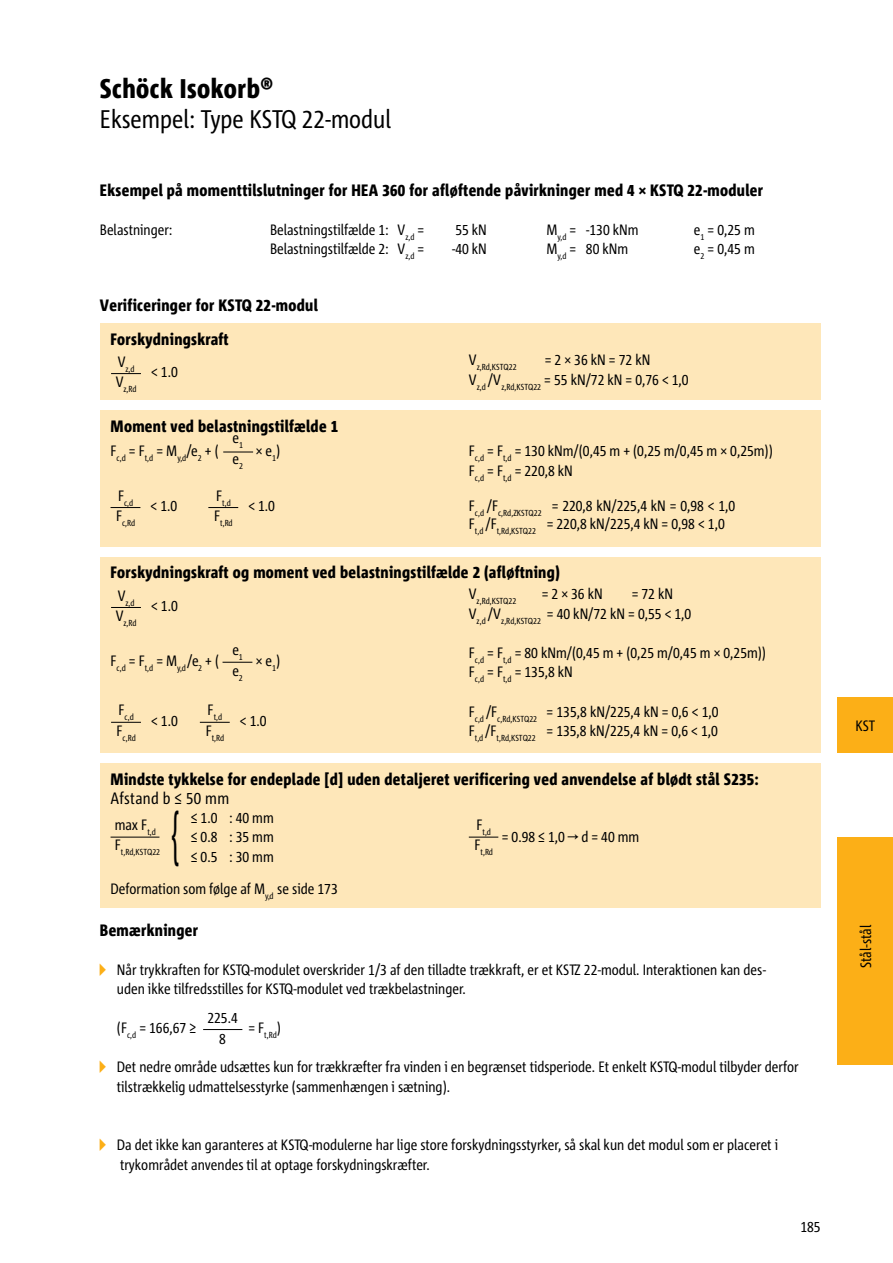
<style>
.page{position:relative;width:893px;height:1263px;background:#fff}
.page>*{position:absolute;margin:0;border:0;box-sizing:border-box;transform-origin:0 0}
.t1{font:60px "Corpid E1 s Cd";color:#000;scale:.5 1}
.t2{font:800 27px "Corpid E1 s Cd";letter-spacing:.02em;color:#000}
.t3{font:25.5px "Corpid E1 s Cd";color:#000}
.t4{font:800 16.5px "Corpid E1 s Cd";letter-spacing:.02em;color:#000}
.t5{font:16.5px "Corpid E1 s Cd";letter-spacing:.02em;color:#000}
.t6{font:15px/19.5px "Corpid E1 s Cd";color:#000}
.t7{font:8.7px "Corpid E1 s Cd";letter-spacing:-.01em;color:#000}
.s1{font-family:"Corpid Cd Schoeck"}
.s2{font-family:"Spe Schoeck"}
.s3{font-family:"Spe Schoeck";color:#fcaf17}
</style>
<div class="page">
<div style="left:100px;top:323px;width:721px;height:77px;background:#fee7b9"></div>
<div style="left:100px;top:410px;width:721px;height:136px;background:#fee7b9"></div>
<div style="left:100px;top:557px;width:721px;height:196px;background:#fee7b9"></div>
<div style="left:100px;top:763px;width:721px;height:145px;background:#fee7b9"></div>
<div style="left:838px;top:837px;width:55px;height:227px;background:#fcaf17"></div>
<div style="left:838px;top:697px;width:55px;height:56px;background:#fcaf17"></div>
<hr style="left:203px;top:1029px;width:39px;height:1px;background:#000">
<hr style="left:111px;top:373px;width:30px;height:1px;background:#000">
<svg style="left:111px;top:507px;width:29px;height:1px"></svg>
<hr style="left:208px;top:507px;width:30px;height:1px;background:#000">
<hr style="left:111px;top:607px;width:30px;height:1px;background:#000">
<hr style="left:111px;top:722px;width:30px;height:1px;background:#000">
<hr style="left:200px;top:722px;width:30px;height:1px;background:#000">
<svg style="left:223px;top:662px;width:29px;height:1px"></svg>
<hr style="left:111px;top:837px;width:48px;height:1px;background:#000">
<svg style="left:469px;top:837px;width:29px;height:1px"></svg>
<hr style="left:223px;top:452px;width:30px;height:1px;background:#000">
<h2 class="t2" style="left:100px;top:71px;width:175px">Schöck Isokorb®</h2>
<h3 class="t3" style="left:100px;top:103px;width:293px">Eksempel: Type KSTQ 22-modul</h3>
<p class="t4" style="left:100px;top:179px;width:665px">Eksempel på momenttilslutninger for HEA 360 for afløftende påvirkninger med 4 × KSTQ 22-moduler</p>
<p class="t6" style="left:100px;top:219px;width:74px">Belastninger:</p>
<p class="t6" style="left:270px;top:219px;width:156px">Belastningstilfælde 1: V<sub>z,d</sub> =</p>
<p class="t6" style="left:455px;top:219px;width:33px">55 kN</p>
<p class="t6" style="left:546px;top:219px;width:94px">M<sub>y,d</sub> = --130 kNm</p>
<p class="t6" style="left:694px;top:219px;width:62px">e<sub>1</sub> = 0,25 m</p>
<p class="t6" style="left:270px;top:239px;width:156px">Belastningstilfælde 2: V<sub>z,d</sub> =</p>
<p class="t6" style="left:452px;top:239px;width:37px">-40 kN</p>
<p class="t6" style="left:546px;top:239px;width:83px">M<sub>y,d</sub> = 80 kNm</p>
<p class="t6" style="left:694px;top:239px;width:62px">e<sub>2</sub> = 0,45 m</p>
<p class="t4" style="left:100px;top:294px;width:219px">Verificeringer for KSTQ 22-modul</p>
<p class="t4" style="left:111px;top:328px;width:120px">Forskydningskraft</p>
<p class="t7" style="left:118px;top:363px;width:18px"><sup>V</sup>z,d</p>
<p class="t7" style="left:116px;top:383px;width:22px"><sup>V</sup>z,Rd</p>
<p class="t6" style="left:151px;top:361px;width:28px">&lt; 1.0</p>
<p class="t4" style="left:111px;top:416px;width:229px">Moment ved belastningstilfælde 1</p>
<p class="t6" style="left:233px;top:427px;width:12px;line-height:20.2px">e<sub>1 </sub>e<sub>2</sub></p>
<p class="t7" style="left:111px;top:452px;width:110px"><sup>F</sup>c,d <sup>=</sup> <sup>F</sup>t,d <sup>=</sup> <sup>M</sup>y,d<sup>/e</sup>2 <sup>+</sup> <sup>(</sup></p>
<p class="t6" style="left:256px;top:441px;width:26px">× e<sub>1</sub>)</p>
<p class="t7" style="left:118px;top:497px;width:17px"><sup>F</sup>c,d</p>
<p class="t7" style="left:116px;top:517px;width:21px"><sup>F</sup>c,Rd</p>
<p class="t6" style="left:151px;top:495px;width:28px">&lt; 1.0</p>
<p class="t7" style="left:216px;top:497px;width:16px"><sup>F</sup>t,d</p>
<p class="t7" style="left:214px;top:517px;width:20px"><sup>F</sup>t,Rd</p>
<p class="t6" style="left:248px;top:495px;width:28px">&lt; 1.0</p>
<p class="t6" style="left:469px;top:350px;width:221px;text-indent:76px">= 2 × 36 kN = 72 kN<br>V<sub>z,d</sub> /V<sub>z,Rd,</sub><sub>K</sub><sub>ST</sub><sub>Q</sub><sub>22</sub> = 55 kN/72 kN = 0,76 &lt; 1,0</p>
<p class="t7" style="left:469px;top:362px;width:49px"><sup>V</sup>z,Rd,<span class="s1">K</span>ST<span class="s1">Q</span>22</p>
<p class="t6" style="left:469px;top:441px;width:305px">F<sub>c,d</sub> = F<sub>t,d</sub> = 130 kNm/(0,45 m + (0,25 m/0,45 m × 0,25m))<br>F<sub>c,d</sub> = F<sub>t,d</sub> = 220,8 kN</p>
<p class="t6" style="left:469px;top:495px;width:268px;line-height:18.8px">F<sub>c,d</sub> /F<sub>c,Rd,Z</sub><sub>KSTQ</sub><sub>22</sub> = 220,8 kN/225,4 kN = 0,98 &lt; 1,0<br>F<sub>t,d</sub> /F<sub>t,Rd,</sub><sub>KSTQ</sub><sub>22</sub> = 220,8 kN/225,4 kN = 0,98 &lt; 1,0</p>
<p class="t4" style="left:111px;top:562px;width:451px">Forskydningskraft og moment ved belastningstilfælde 2 (afløftning)</p>
<p class="t7" style="left:469px;top:596px;width:49px"><sup>V</sup>z,Rd,<span class="s1">KSTQ</span>22</p>
<p class="t6" style="left:542px;top:584px;width:63px">= 2 × 36 kN</p>
<p class="t6" style="left:469px;top:584px;width:224px;text-indent:163px">= 72 kN<br>V<sub>z,d</sub> /V<sub>z,Rd,</sub><sub>KSTQ</sub><sub>22</sub> = 40 kN/72 kN = 0,55 &lt; 1,0</p>
<p class="t6" style="left:469px;top:643px;width:299px;line-height:18.8px">F<sub>c,d</sub> = F<sub>t,d</sub> = 80 kNm/(0,45 m + (0,25 m/0,45 m × 0,25m))<br>F<sub>c,d</sub> = F<sub>t,d</sub> = 135,8 kN</p>
<p class="t6" style="left:469px;top:702px;width:251px;line-height:18.8px">F<sub>c,d</sub> /F<sub>c,Rd,</sub><sub>KSTQ</sub><sub>22</sub> = 135,8 kN/225,4 kN = 0,6 &lt; 1,0<br>F<sub>t,d</sub> /F<sub>t,Rd,</sub><sub>KSTQ</sub><sub>22</sub> = 135,8 kN/225,4 kN = 0,6 &lt; 1,0</p>
<p class="t7" style="left:118px;top:597px;width:18px"><sup>V</sup>z,d</p>
<p class="t7" style="left:116px;top:617px;width:22px"><sup>V</sup>z,Rd</p>
<p class="t6" style="left:151px;top:595px;width:28px">&lt; 1.0</p>
<p class="t6" style="left:232px;top:640px;width:12px;line-height:20.2px">e<sub>1 </sub>e<sub>2</sub></p>
<p class="t7" style="left:111px;top:663px;width:110px"><sup>F</sup>c,d <sup>=</sup> <sup>F</sup>t,d <sup>=</sup> <sup>M</sup>y,d <sup>/e</sup>2 <sup>+</sup> <sup>(</sup></p>
<p class="t6" style="left:256px;top:651px;width:26px">× e<sub>1</sub>)</p>
<p class="t6" style="left:151px;top:710px;width:28px">&lt; 1.0</p>
<p class="t7" style="left:208px;top:712px;width:16px"><sup>F</sup>t,d</p>
<p class="t7" style="left:206px;top:732px;width:20px"><sup>F</sup>t,Rd</p>
<p class="t7" style="left:119px;top:712px;width:17px"><sup>F</sup>c,d</p>
<p class="t7" style="left:117px;top:732px;width:21px"><sup>F</sup>c,Rd</p>
<p class="t6" style="left:240px;top:710px;width:28px">&lt; 1.0</p>
<p class="t4" style="left:111px;top:768px;width:650px">Mindste tykkelse for endeplade [d] uden detaljeret verificering ved anvendelse af blødt stål S235:</p>
<p class="t5" style="left:111px;top:788px;width:120px">Afstand b ≤ 50 mm</p>
<p class="t6" style="left:115px;top:815px;width:43px">max F<sub>t,d</sub></p>
<p class="t7" style="left:115px;top:847px;width:47px"><sup>F</sup>t,Rd,<span class="s1">KSTQ</span>22</p>
<h1 class="t1" style="left:171px;top:797px;width:19px">{</h1>
<p class="t6" style="left:191px;top:807px;width:84px">≤ 1.0 : 40 mm ≤ 0.8 : 35 mm</p>
<p class="t6" style="left:191px;top:846px;width:84px">≤ 0.5 : 30 mm</p>
<p class="t7" style="left:476px;top:827px;width:16px"><sup>F</sup>t,d</p>
<p class="t7" style="left:474px;top:847px;width:20px"><sup>F</sup>t,Rd</p>
<p class="t6" style="left:502px;top:826px;width:139px">= 0.98 ≤ 1,0 <span class="s2">C</span> d = 40 mm</p>
<p class="t6" style="left:111px;top:878px;width:229px">Deformation som følge af M<sub>y,d</sub> se side 173</p>
<p class="t4" style="left:100px;top:920px;width:100px">Bemærkninger</p>
<p class="t6" style="left:100px;top:959px;width:667px"><span class="s3">—</span> Når trykkraften for KSTQ-modulet overskrider 1/3 af den tilladte trækkraft, er et KSTZ 22-modul. Interaktionen kan des-</p>
<p class="t6" style="left:117px;top:979px;width:350px">uden ikke tilfredsstilles for KSTQ-modulet ved trækbelastninger.</p>
<p class="t6" style="left:117px;top:1018px;width:81px">(F<sub>c,d</sub> = 166,67 ≥</p>
<p class="t7" style="left:248px;top:1030px;width:34px"><sup>=</sup> <sup>F</sup>t,Rd<sup>)</sup></p>
<p class="t6" style="left:117px;top:1057px;width:683px;text-indent:-17px"><span class="s3">—</span> Det nedre område udsættes kun for trækkræfter fra vinden i en begrænset tidsperiode. Et enkelt KSTQ-modul tilbyder derfor tilstrækkelig udmattelsesstyrke (sammenhængen i sætning).</p>
<p class="t6" style="left:207px;top:1007px;width:32px;line-height:20.2px;text-align:center">225.4<br>8</p>
<p class="t6" style="left:120px;top:1135px;width:660px;text-indent:-20px"><span class="s3">—</span> Da det ikke kan garanteres at KSTQ-modulerne har lige store forskydningsstyrker, så skal kun det modul <span class="s1">som er placeret i t</span>rykområdet anvendes til at optage forskydningskræfter.</p>
<p class="t6" style="left:800px;top:1217px;width:22px">185</p>
<p class="t6" style="left:856px;top:715px;width:21px">KST</p>
<p class="t6" style="left:856px;top:968px;width:45px;rotate:-90deg">Stål-stål</p>
</div>
